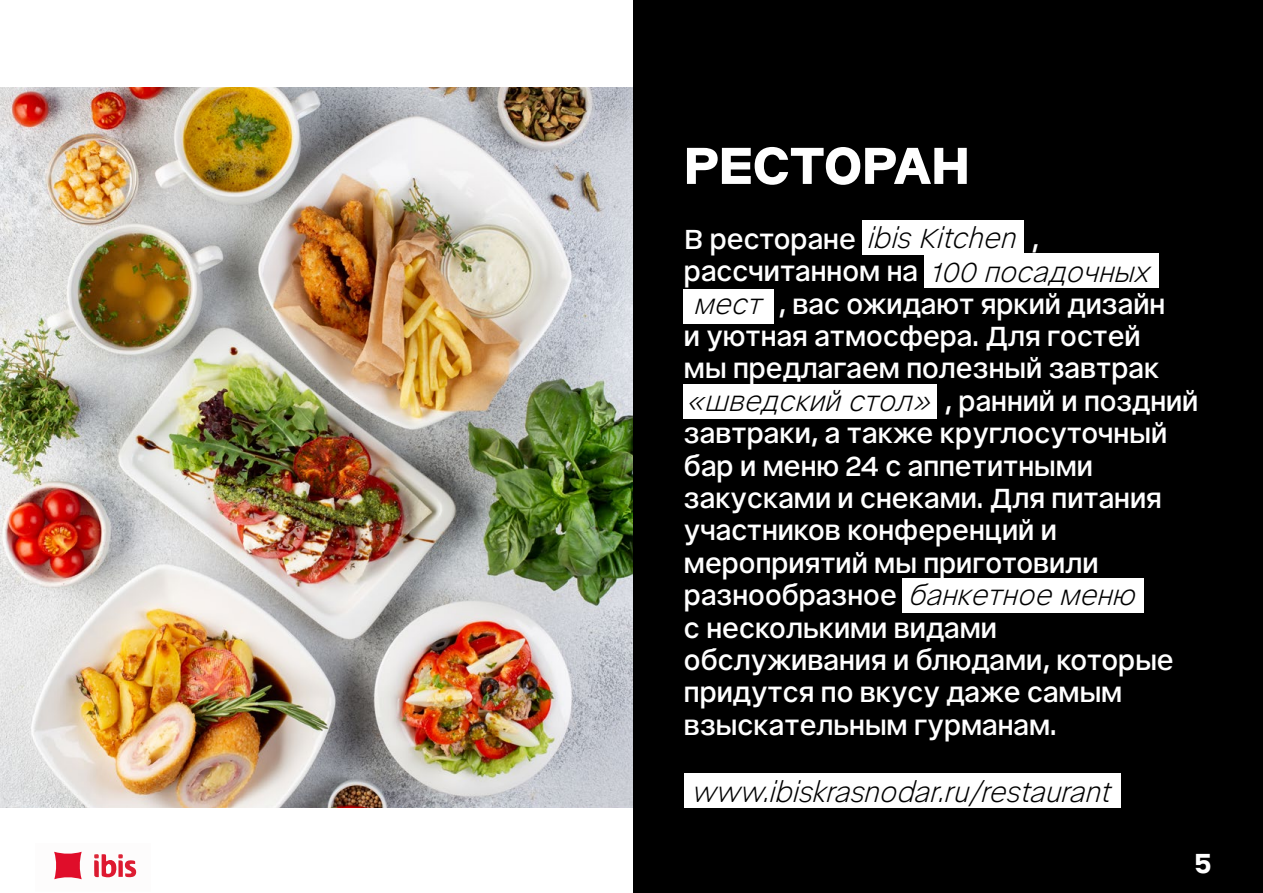
<style>
.page{position:relative;width:1263px;height:893px;background:#fff}
.page>*{position:absolute;margin:0;border:0;box-sizing:border-box;transform-origin:0 0}
.t1{font:700 51px "Vibis Text";color:#fff}
.t2{font:27px/32.4px "Vibis Text";color:#fff}
.t3{font:italic 300 27px/33.5px "Vibis Text";color:#000}
.t4{font:700 27px "Vibis Text";color:#fff}
</style>
<div class="page">
<img style="left:1px;top:87px;width:633px;height:721px">
<img style="left:0;top:87px;width:1px;height:721px">
<div style="left:634px;top:0;width:629px;height:893px;background:#000"></div>
<div style="left:684px;top:773px;width:436px;height:35px;background:#fff"></div>
<svg style="left:54px;top:851px;width:83px;height:29px"></svg>
<div style="left:862px;top:220px;width:161px;height:34px;background:#fff"></div>
<div style="left:924px;top:254px;width:235px;height:34px;background:#fff"></div>
<div style="left:684px;top:289px;width:90px;height:34px;background:#fff"></div>
<div style="left:683px;top:385px;width:253px;height:34px;background:#fff"></div>
<div style="left:902px;top:579px;width:242px;height:34px;background:#fff"></div>
<h1 class="t1" style="left:684px;top:130px;width:287px">РЕСТОРАН</h1>
<p class="t3" style="left:932px;top:220px;width:220px;text-indent:-63px">ibis Kitchen<br>100 посадочных</p>
<p class="t2" style="left:684px;top:222px;width:483px">В ресторане ibis Kitchen, , рассчитанном на 100 посадочных мест, , вас ожидают яркий дизайн и уютная атмосфера. Для гостей мы предлагаем полезный завтрак «</p>
<p class="t3" style="left:695px;top:286px;width:69px">мест</p>
<p class="t2" style="left:684px;top:384px;width:516px;text-indent:261px">, ранний и поздний завтраки, а также круглосуточный бар и меню 24 с аппетитными закусками и снеками. Для питания участников конференций и мероприятий мы приготовили разнообразное банкетное меню<br>с несколькими видами обслуживания и блюдами, которые придутся по вкусу даже самым взыскательным гурманам.</p>
<p class="t3" style="left:687px;top:383px;width:246px">«шведский стол»</p>
<p class="t3" style="left:910px;top:577px;width:228px">банкетное меню</p>
<p class="t3" style="left:693px;top:774px;width:419px">www.ibiskrasnodar.ru/restaurant</p>
<p class="t4" style="left:1195px;top:845px;width:18px">5</p>
</div>
